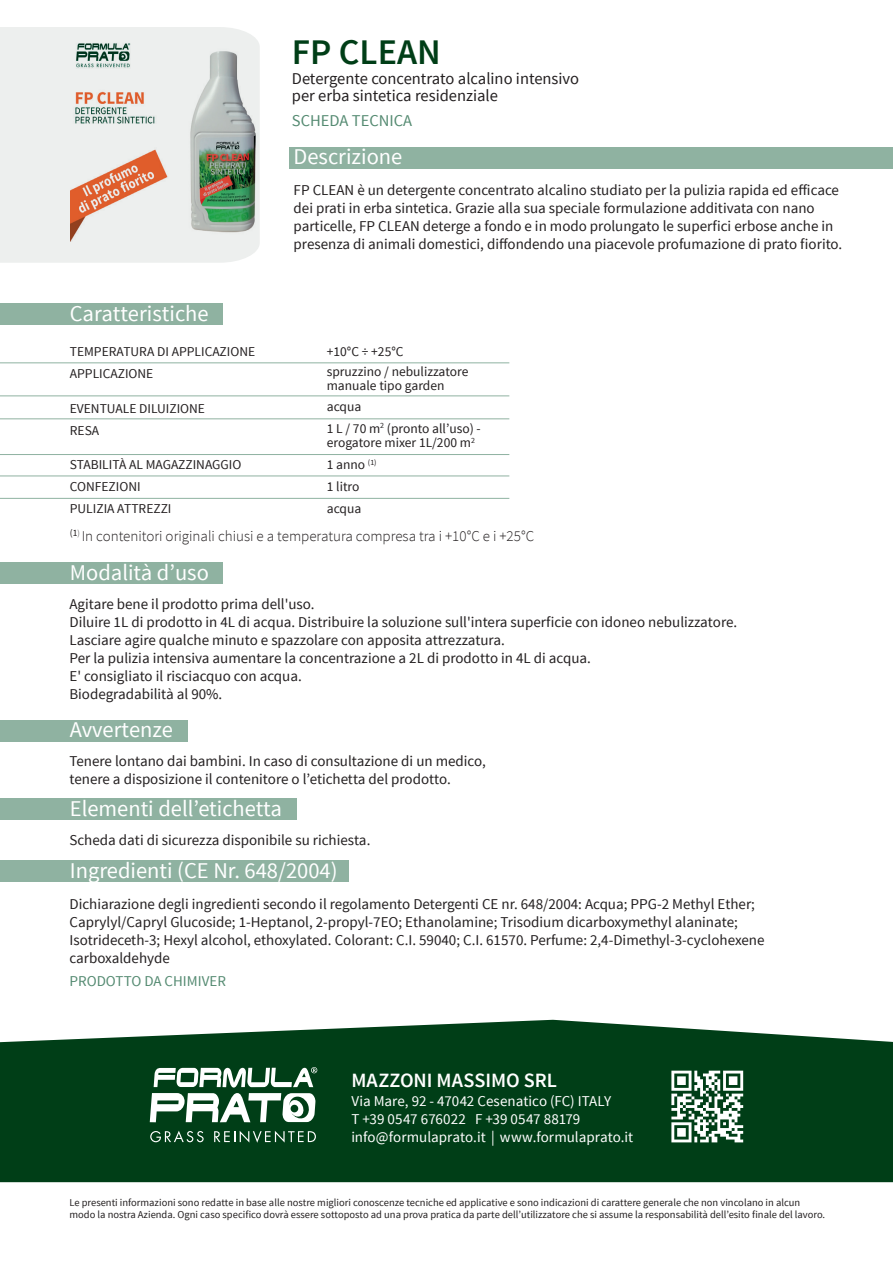
<style>
.page{position:relative;width:893px;height:1263px;background:#fff}
.page>*{position:absolute;margin:0;border:0;box-sizing:border-box;transform-origin:0 0}
.t1{font:600 36px "Source Sans Pro";color:#003e17}
.t2{font:22.5px "Source Sans Pro";color:#fff}
.t3{font:600 20.25px "Source Sans Pro";color:#fff}
.t4{font:16.5px/16.5px "Source Sans Pro";color:#231f20}
.t5{font:16.5px "Source Sans Pro";color:#548a71}
.t6{font:15px/18px "Source Sans Pro";color:#231f20}
.t7{font:15px/18.3px "Source Sans Pro";color:#fff}
.t8{font:300 15px "Source Sans Pro";color:#231f20}
.t9{font:15px "Source Sans Pro";color:#548a71}
.t10{font:13.5px/21.9px "Source Sans Pro";color:#231f20}
.t11{font:10.5px/12.6px "Source Sans Pro";color:#231f20}
</style>
<div class="page">
<div style="left:0;top:303px;width:223px;height:21px;background:#8fb2a1"></div>
<div style="left:0;top:563px;width:223px;height:21px;background:#8fb2a1"></div>
<div style="left:0;top:720px;width:187px;height:21px;background:#8fb2a1"></div>
<div style="left:0;top:799px;width:296px;height:21px;background:#8fb2a1"></div>
<div style="left:0;top:860px;width:349px;height:21px;background:#8fb2a1"></div>
<div style="left:289px;top:147px;width:604px;height:21px;background:#8fb2a1"></div>
<svg style="left:0;top:1020px;width:893px;height:162px;background:#134c28"></svg>
<svg style="left:150px;top:1067px;width:167px;height:55px"></svg>
<svg style="left:150px;top:1131px;width:54px;height:11px"></svg>
<svg style="left:214px;top:1131px;width:102px;height:12px"></svg>
<svg style="left:671px;top:1070px;width:72px;height:72px"></svg>
<hr style="left:0;top:363px;width:509px;height:1px;background:#8fb2a1">
<hr style="left:0;top:396px;width:509px;height:1px;background:#8fb2a1">
<hr style="left:0;top:418px;width:509px;height:1px;background:#8fb2a1">
<hr style="left:0;top:454px;width:509px;height:1px;background:#8fb2a1">
<hr style="left:0;top:476px;width:509px;height:1px;background:#8fb2a1">
<hr style="left:0;top:498px;width:509px;height:1px;background:#8fb2a1">
<div style="left:0;top:27px;width:260px;height:236px;background:#edefee"></div>
<img style="left:71px;top:38px;width:189px;height:204px">
<h1 class="t1" style="left:292px;top:30px;width:150px">FP CLEAN</h1>
<p class="t4" style="left:292px;top:71px;width:289px">Detergente concentrato alcalino intensivo per erba sintetica residenziale</p>
<p class="t5" style="left:292px;top:110px;width:122px">SCHEDA TECNICA</p>
<h2 class="t2" style="left:70px;top:299px;width:140px">Caratteristiche</h2>
<p class="t10" style="left:70px;top:341px;width:187px">TEMPERATURA DI APPLICAZIONE<br>APPLICAZIONE</p>
<p class="t10" style="left:70px;top:398px;width:137px">EVENTUALE DILUIZIONE<br>RESA</p>
<p class="t10" style="left:70px;top:454px;width:173px">STABILITÀ AL MAGAZZINAGGIO<br>CONFEZIONI<br>PULIZIA ATTREZZI</p>
<h2 class="t2" style="left:294px;top:143px;width:110px">Descrizione</h2>
<p class="t6" style="left:294px;top:182px;width:550px">FP CLEAN è un detergente concentrato alcalino studiato per la pulizia rapida ed efficace dei prati in erba sintetica. Grazie alla sua speciale formulazione additivata con nano particelle, FP CLEAN deterge a fondo e in modo prolungato le superfici erbose anche in presenza di animali domestici, diffondendo una piacevole profumazione di prato fiorito.</p>
<p class="t10" style="left:327px;top:342px;width:143px;line-height:19.5px">+10°C ÷ +25°C<br>spruzzino / nebulizzatore</p>
<p class="t10" style="left:327px;top:375px;width:155px;line-height:21.3px">manuale tipo garden acqua<br>1 L / 70 m<sup>2</sup> (pronto all’uso) -</p>
<p class="t10" style="left:327px;top:432px;width:150px">erogatore mixer 1L/200 m<sup>2<br></sup>1 anno <sup>(1)<br></sup>1 litro<br>acqua</p>
<p class="t8" style="left:70px;top:527px;width:466px"><sup>(1</sup><sup>)</sup> In contenitori originali chiusi e a temperatura compresa tra i +10°C e i +25°C</p>
<h2 class="t2" style="left:70px;top:558px;width:141px">Modalità d’uso</h2>
<p class="t6" style="left:69px;top:595px;width:669px">Agitare bene il prodotto prima dell'uso.<br>Diluire 1L di prodotto in 4L di acqua. Distribuire la soluzione sull'intera superficie con idoneo nebulizzatore.<br>Lasciare agire qualche minuto e spazzolare con apposita attrezzatura.<br>Per la pulizia intensiva aumentare la concentrazione a 2L di prodotto in 4L di acqua.<br>E' consigliato il risciacquo con acqua.<br>Biodegradabilità al 90%.</p>
<h2 class="t2" style="left:70px;top:716px;width:105px">Avvertenze</h2>
<p class="t6" style="left:69px;top:752px;width:418px">Tenere lontano dai bambini. In caso di consultazione di un medico, tenere a disposizione il contenitore o l’etichetta del prodotto.</p>
<h2 class="t2" style="left:70px;top:795px;width:214px">Elementi dell’etichetta</h2>
<p class="t6" style="left:69px;top:831px;width:302px">Scheda dati di sicurezza disponibile su richiesta.</p>
<h2 class="t2" style="left:70px;top:856px;width:269px">Ingredienti (CE Nr. 648/2004)</h2>
<p class="t6" style="left:69px;top:895px;width:697px">Dichiarazione degli ingredienti secondo il regolamento Detergenti CE nr. 648/2004: Acqua; PPG-2 Methyl Ether; Caprylyl/Capryl Glucoside; 1-Heptanol, 2-propyl-7EO; Ethanolamine; Trisodium dicarboxymethyl alaninate; Isotrideceth-3; Hexyl alcohol, ethoxylated. Colorant: C.I. 59040; C.I. 61570. Perfume: 2,4-Dimethyl-3-cyclohexene carboxaldehyde</p>
<p class="t9" style="left:69px;top:972px;width:158px">PRODOTTO DA CHIMIVER</p>
<h3 class="t3" style="left:351px;top:1067px;width:207px">MAZZONI MASSIMO SRL</h3>
<p class="t7" style="left:351px;top:1092px;width:283px">Via Mare, 92 - 47042 Cesenatico (FC) ITALY<br>T +39 0547 676022 F +39 0547 88179 info@formulaprato.it | www.formulaprato.it</p>
<p class="t11" style="left:69px;top:1196px;width:757px">Le presenti informazioni sono redatte in base alle nostre migliori conoscenze tecniche ed applicative e sono indicazioni di carattere generale che non vincolano in alcun modo la nostra Azienda. Ogni caso specifico dovrà essere sottoposto ad una prova pratica da parte dell’utilizzatore che si assume la responsabilità dell’esito finale del lavoro.</p>
</div>
